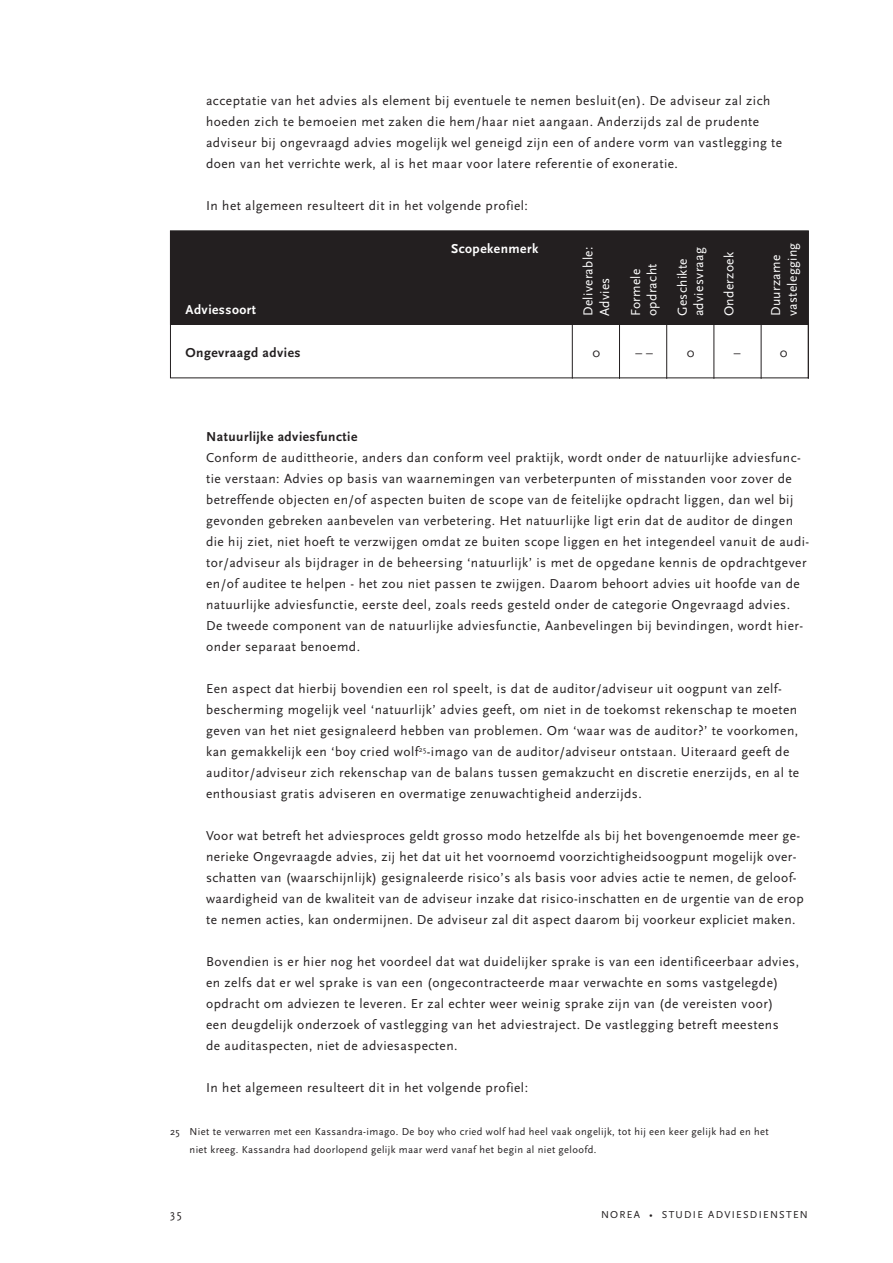
<style>
.page{position:relative;width:893px;height:1263px;background:#fff}
.page>*{position:absolute;margin:0;border:0;box-sizing:border-box;transform-origin:0 0}
.t1{font:13.5px/21px "Scala Sans";letter-spacing:.035em;color:#231f20}
.t2{font:13.5px/16.5px "Scala Sans";letter-spacing:.025em;color:#fff}
.t3{font:700 13.5px "Scala Sans";letter-spacing:.035em;color:#231f20}
.t4{font:700 13.5px "Scala Sans";letter-spacing:.035em;color:#fff}
.t5{font:12px "Scala Sans";color:#231f20}
.t6{font:10.5px/18px "Scala Sans";letter-spacing:.035em;color:#231f20}
.t7{font:10.5px "Scala Sans";letter-spacing:.12em;color:#231f20}
</style>
<div class="page">
<div style="left:170px;top:231px;width:638px;height:93px;background:#231f20"></div>
<div style="left:170px;top:231px;width:639px;height:94px;border:1px solid #231f20"></div>
<hr style="left:572px;top:322px;width:1px;height:57px;background:#231f20">
<hr style="left:619px;top:323px;width:1px;height:56px;background:#231f20">
<hr style="left:666px;top:323px;width:1px;height:56px;background:#231f20">
<hr style="left:713px;top:323px;width:1px;height:56px;background:#231f20">
<hr style="left:761px;top:323px;width:1px;height:56px;background:#231f20">
<hr style="left:808px;top:323px;width:1px;height:56px;background:#231f20">
<p class="t1" style="left:206px;top:91px;width:578px">acceptatie van het advies als element bij eventuele te nemen besluit(en). De adviseur zal zich hoeden zich te bemoeien met zaken die hem/haar niet aangaan. Anderzijds zal de prudente adviseur bij ongevraagd advies mogelijk wel geneigd zijn een of andere vorm van vastlegging te doen van het verrichte werk, al is het maar voor latere referentie of exoneratie.</p>
<p class="t1" style="left:206px;top:196px;width:323px">In het algemeen resulteert dit in het volgende profiel:</p>
<p class="t4" style="left:185px;top:303px;width:72px">Adviessoort</p>
<p class="t4" style="left:451px;top:241px;width:89px">Scopekenmerk</p>
<p class="t2" style="left:580px;top:316px;width:71px;rotate:-90deg">Deliverable:<br>Advies</p>
<p class="t2" style="left:628px;top:316px;width:54px;rotate:-90deg">Formele opdracht</p>
<p class="t2" style="left:674px;top:316px;width:71px;rotate:-90deg">Geschikte adviesvraag</p>
<p class="t2" style="left:721px;top:316px;width:66px;rotate:-90deg">Onderzoek</p>
<p class="t2" style="left:768px;top:316px;width:75px;rotate:-90deg">Duurzame vastelegging</p>
<p class="t3" style="left:185px;top:346px;width:116px">Ongevraagd advies</p>
<p class="t1" style="left:592px;top:343px;width:9px">0</p>
<p class="t1" style="left:635px;top:343px;width:20px">– –</p>
<p class="t1" style="left:687px;top:343px;width:9px">0</p>
<p class="t1" style="left:734px;top:343px;width:9px">–</p>
<p class="t1" style="left:780px;top:343px;width:9px">0</p>
<p class="t3" style="left:206px;top:430px;width:153px">Natuurlijke adviesfunctie</p>
<p class="t1" style="left:206px;top:448px;width:605px">Conform de audittheorie, anders dan conform veel praktijk, wordt onder de natuurlijke adviesfunc&shy;tie verstaan: Advies op basis van waarnemingen van verbeterpunten of misstanden voor zover de betreffende objecten en/of aspecten buiten de scope van de feitelijke opdracht liggen, dan wel bij gevonden gebreken aanbevelen van verbetering. Het natuurlijke ligt erin dat de auditor de dingen die hij ziet, niet hoeft te verzwijgen omdat ze buiten scope liggen en het integendeel vanuit de audi&shy;tor/adviseur als bijdrager in de beheersing ‘natuurlijk’ is met de opgedane kennis de opdrachtgever en/of auditee te helpen - het zou niet passen te zwijgen. Daarom behoort advies uit hoofde van de natuurlijke adviesfunctie, eerste deel, zoals reeds gesteld onder de categorie Ongevraagd advies.<br>De tweede component van de natuurlijke adviesfunctie, Aanbevelingen bij bevindingen, wordt hier&shy;onder separaat benoemd.</p>
<p class="t1" style="left:206px;top:679px;width:595px">Een aspect dat hierbij bovendien een rol speelt, is dat de auditor/adviseur uit oogpunt van zelf&shy;bescherming mogelijk veel ‘natuurlijk’ advies geeft, om niet in de toekomst rekenschap te moeten geven van het niet gesignaleerd hebben van problemen. Om ‘waar was de auditor?’ te voorkomen, kan gemakkelijk een ‘boy cried wolf<sup>25</sup>-imago van de auditor/adviseur ontstaan. Uiteraard geeft de auditor/adviseur zich rekenschap van de balans tussen gemakzucht en discretie enerzijds, en al te enthousiast gratis adviseren en overmatige zenuwachtigheid anderzijds.</p>
<p class="t1" style="left:206px;top:826px;width:599px">Voor wat betreft het adviesproces geldt grosso modo hetzelfde als bij het bovengenoemde meer ge&shy;nerieke Ongevraagde advies, zij het dat uit het voornoemd voorzichtigheidsoogpunt mogelijk over&shy;schatten van (waarschijnlijk) gesignaleerde risico’s als basis voor advies actie te nemen, de geloof&shy;waardigheid van de kwaliteit van de adviseur inzake dat risico-inschatten en de urgentie van de erop te nemen acties, kan ondermijnen. De adviseur zal dit aspect daarom bij voorkeur expliciet maken.</p>
<p class="t1" style="left:206px;top:952px;width:594px">Bovendien is er hier nog het voordeel dat wat duidelijker sprake is van een identificeerbaar advies, en zelfs dat er wel sprake is van een (ongecontracteerde maar verwachte en soms vastgelegde) opdracht om adviezen te leveren. Er zal echter weer weinig sprake zijn van (de vereisten voor)<br>een deugdelijk onderzoek of vastlegging van het adviestraject. De vastlegging betreft meestens<br>de auditaspecten, niet de adviesaspecten.</p>
<p class="t1" style="left:206px;top:1078px;width:323px">In het algemeen resulteert dit in het volgende profiel:</p>
<p class="t6" style="left:190px;top:1122px;width:581px;text-indent:-19px">25 Niet te verwarren met een Kassandra-imago. De boy who cried wolf had heel vaak ongelijk, tot hij een keer gelijk had en het niet kreeg. Kassandra had doorlopend gelijk maar werd vanaf het begin al niet geloofd.</p>
<p class="t5" style="left:170px;top:1208px;width:13px">35</p>
<p class="t7" style="left:601px;top:1209px;width:208px">NOREA • STUDIE ADVIESDIENSTEN</p>
</div>
